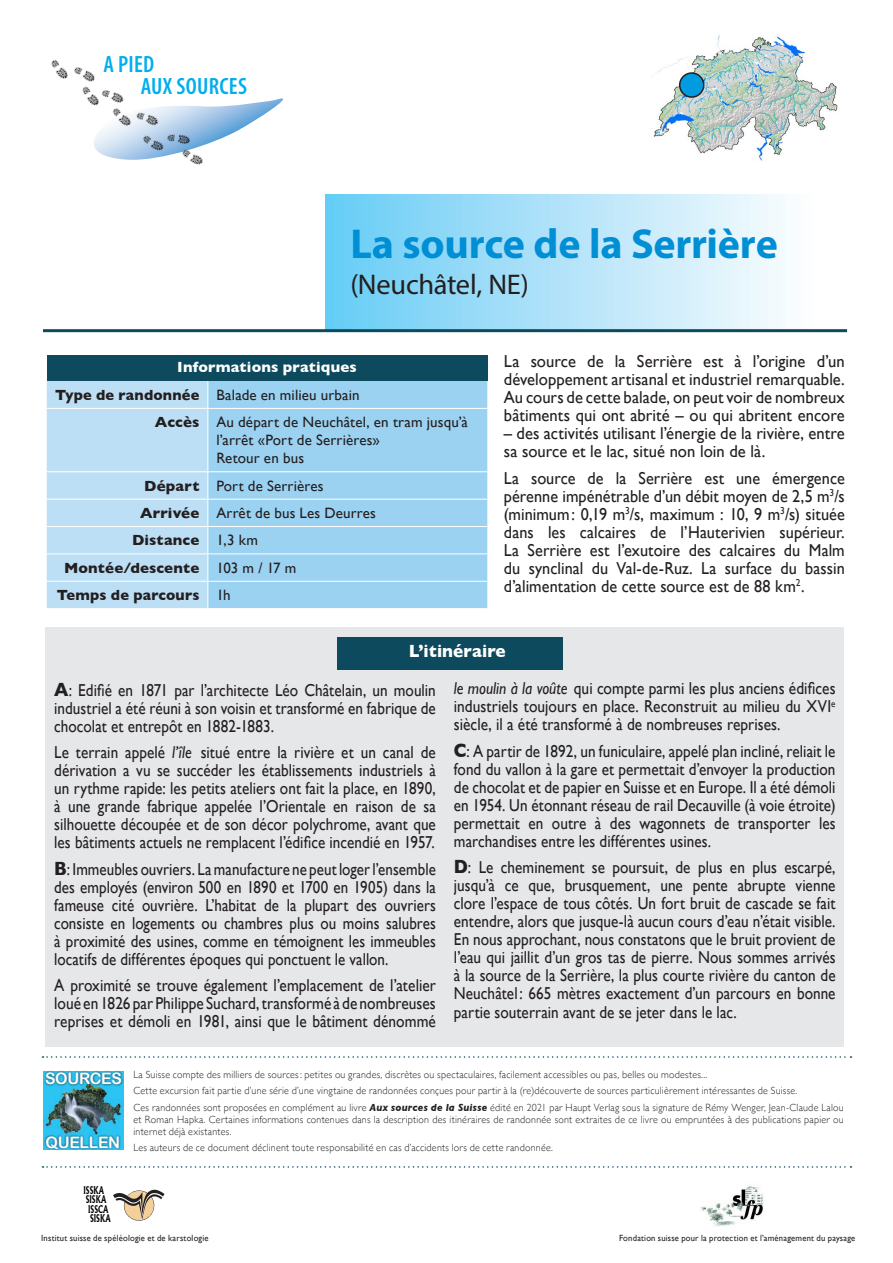
<style>
.page{position:relative;width:893px;height:1263px;background:#fff}
.page>*{position:absolute;margin:0;border:0;box-sizing:border-box;transform-origin:0 0}
.Titre_excursion{font:700 42px "Myriad Pro";letter-spacing:-.005em;color:#008ed4}
.Titre_excursion-2{font:28.5px "Myriad Pro";letter-spacing:-.01em;color:#231f20}
.t1{font:600 condensed 23.7px/22.5px "Myriad Pro";letter-spacing:.01em;color:#00aeef}
.titres{font:700 18px "Gill Sans";letter-spacing:.005em;color:#fff;scale:.95 1}
.texte_de_base{font:17.25px/18px "Gill Sans";letter-spacing:.005em;color:#231f20;text-align:justify;scale:.88 1}
.texte_de_base-2{font:17.25px/18px "Gill Sans";letter-spacing:.005em;color:#231f20;text-align:justify;scale:.89 1}
.texte_de_base-3{font:17.25px/18px "Gill Sans";letter-spacing:.005em;color:#231f20;text-align:justify;scale:.87 1}
.texte_de_base-4{font:17.25px/18px "Gill Sans";letter-spacing:.005em;color:#231f20;text-align:justify;scale:.94 1}
.texte_de_base-5{font:17.25px/18px "Gill Sans";letter-spacing:.005em;color:#231f20;text-align:justify;scale:.96 1}
.t2{font:15.75px "Arial Rounded MT Bold";letter-spacing:-.02em;color:#fff}
.t3{font:15px/18px "Gill Sans";letter-spacing:.01em;color:#231f20}
.t4{font:700 15px "Gill Sans";letter-spacing:.01em;color:#231f20}
.t5{font:700 15px "Gill Sans";letter-spacing:.01em;color:#fff}
.texte_de_base-6{font:300 10.5px/12px "Gill Sans";letter-spacing:.025em;color:#231f20;text-align:justify;scale:.95 1}
.Normal_e{font:700 10.35px "Flareserif 821 BT";color:#000104;scale:.7 1}
.texte_de_base-7{font:9px "Gill Sans";letter-spacing:.025em;color:#231f20;scale:.95 1}
.s1{font-weight:700;font-size:19.5px}
.s2{font-style:italic}
.s3{font-weight:700;font-style:italic}
</style>
<div class="page">
<div style="left:325px;top:194px;width:568px;height:137px;background:linear-gradient(to right,#6bccf5,#fff)"></div>
<img style="left:653px;top:35px;width:185px;height:126px">
<svg style="left:213px;top:98px;width:70px;height:44px"></svg>
<img style="left:51px;top:60px;width:162px;height:105px">
<hr style="left:43px;top:329px;width:804px;height:3px;background:#0e4a5e">
<div style="left:46px;top:627px;width:798px;height:420px;background:#e6e7e9"></div>
<div style="left:337px;top:637px;width:225px;height:33px;background:#0e4a5e"></div>
<div style="left:47px;top:355px;width:440px;height:26px;background:#0e4a5e"></div>
<div style="left:208px;top:381px;width:279px;height:227px;background:#9bd2f1"></div>
<hr style="left:208px;top:499px;width:279px;height:1px;background:#fff">
<hr style="left:208px;top:526px;width:279px;height:1px;background:#fff">
<hr style="left:208px;top:553px;width:279px;height:1px;background:#fff">
<hr style="left:208px;top:581px;width:279px;height:1px;background:#fff">
<div style="left:47px;top:381px;width:161px;height:227px;background:#bcdff5"></div>
<hr style="left:47px;top:408px;width:161px;height:1px;background:#fff">
<hr style="left:208px;top:408px;width:279px;height:1px;background:#fff">
<hr style="left:47px;top:471px;width:161px;height:1px;background:#fff">
<hr style="left:208px;top:471px;width:279px;height:1px;background:#fff">
<div style="left:680px;top:73px;width:24px;height:24px;background:#009cdf;border-radius:50%"></div>
<div style="left:679px;top:72px;width:25px;height:26px;border:2px solid #231f20;border-radius:50%"></div>
<svg style="left:113px;top:1190px;width:51px;height:30px"></svg>
<svg style="left:43px;top:1056px;width:808px;height:2px"></svg>
<svg style="left:43px;top:1166px;width:808px;height:2px"></svg>
<img style="left:700px;top:1185px;width:64px;height:41px">
<img style="left:44px;top:1087px;width:79px;height:63px">
<div style="left:44px;top:1070px;width:80px;height:17px;background:#231f20;opacity:.75"></div>
<div style="left:44px;top:1134px;width:77px;height:17px;background:#231f20;opacity:.75"></div>
<p class="t1" style="left:141px;top:53px;width:108px;text-indent:-37px">A PIED<br>AUX SOURCES</p>
<p class="Titre_excursion" style="left:350px;top:216px;width:429px">La source de la Serrière</p>
<p class="Titre_excursion-2" style="left:350px;top:266px;width:180px">(Neuchâtel, NE)</p>
<p class="t5" style="left:177px;top:355px;width:181px">Informations pratiques</p>
<p class="t4" style="left:55px;top:383px;width:146px">Type de randonnée</p>
<p class="t3" style="left:216px;top:386px;width:145px">Balade en milieu urbain</p>
<p class="t4" style="left:155px;top:410px;width:46px">Accès</p>
<p class="t3" style="left:216px;top:413px;width:253px">Au départ de Neuchâtel, en tram jusqu’à l’arrêt «Port de Serrières»<br>Retour en bus</p>
<p class="t4" style="left:144px;top:474px;width:57px">Départ</p>
<p class="t3" style="left:216px;top:476px;width:109px">Port de Serrières</p>
<p class="t4" style="left:140px;top:501px;width:61px">Arrivée</p>
<p class="t3" style="left:216px;top:504px;width:161px">Arrêt de bus Les Deurres</p>
<p class="t4" style="left:132px;top:528px;width:69px">Distance</p>
<p class="t3" style="left:216px;top:531px;width:43px">1,3 km</p>
<p class="t4" style="left:64px;top:556px;width:137px">Montée/descente</p>
<p class="t3" style="left:216px;top:558px;width:82px">103 m / 17 m</p>
<p class="t4" style="left:57px;top:583px;width:144px">Temps de parcours</p>
<p class="t3" style="left:216px;top:586px;width:16px">1h</p>
<p class="texte_de_base-5" style="left:504px;top:352px;width:357px">La source de la Serrière est à l’origine d’un développement artisanal et industriel remarquable.<br>Au cours de cette balade, on peut voir de nombreux bâtiments qui ont abrité – ou qui abritent encore</p>
<p class="texte_de_base-5" style="left:504px;top:424px;width:357px">– des activités utilisant l’énergie de la rivière, entre sa source et le lac, situé non loin de là.</p>
<p class="texte_de_base-4" style="left:504px;top:468px;width:364px">La source de la Serrière est une émergence pérenne impénétrable d’un débit moyen de 2,5 m<sup>3</sup>/s (minimum: 0,19 m<sup>3</sup>/s, maximum : 10, 9 m<sup>3</sup>/s) située dans les calcaires de l’Hauterivien supérieur.<br>La Serrière est l’exutoire des calcaires du Malm du synclinal du Val-de-Ruz. La surface du bassin d’alimentation de cette source est de 88 km<sup>2</sup>.</p>
<p class="titres" style="left:409px;top:637px;width:104px">L’itinéraire</p>
<p class="texte_de_base" style="left:54px;top:681px;width:435px"><span class="s1">A</span>: Edifié en 1871 par l’architecte Léo Châtelain, un moulin industriel a été réuni à son voisin et transformé en fabrique de chocolat et entrepôt en 1882-1883.</p>
<p class="texte_de_base" style="left:54px;top:743px;width:435px">Le terrain appelé <span class="s2">l’île</span> situé entre la rivière et un canal de dérivation a vu se succéder les établissements industriels à un rythme rapide: les petits ateliers ont fait la place, en 1890, à une grande fabrique appelée l’Orientale en raison de sa silhouette découpée et de son décor polychrome, avant que les bâtiments actuels ne remplacent l’édifice incendié en 1957.</p>
<p class="texte_de_base-3" style="left:54px;top:860px;width:440px"><span class="s1">B</span>: Immeubles ouvriers. La manufacture ne peut loger l’ensemble des employés (environ 500 en 1890 et 1700 en 1905) dans la fameuse cité ouvrière. L’habitat de la plupart des ouvriers consiste en logements ou chambres plus ou moins salubres à proximité des usines, comme en témoignent les immeubles locatifs de différentes époques qui ponctuent le vallon.</p>
<p class="texte_de_base-2" style="left:54px;top:976px;width:430px">A proximité se trouve également l’emplacement de l’atelier loué en 1826 par Philippe Suchard, transformé à de nombreuses reprises et démoli en 1981, ainsi que le bâtiment dénommé</p>
<p class="texte_de_base-2" style="left:454px;top:679px;width:430px"><span class="s2">le moulin à la voûte</span> qui compte parmi les plus anciens édifices industriels toujours en place. Reconstruit au milieu du XVI<sup>e </sup>siècle, il a été transformé à de nombreuses reprises.</p>
<p class="texte_de_base" style="left:454px;top:742px;width:435px"><span class="s1">C</span>: A partir de 1892, un funiculaire, appelé plan incliné, reliait le fond du vallon à la gare et permettait d’envoyer la production de chocolat et de papier en Suisse et en Europe. Il a été démoli en 1954. Un étonnant réseau de rail Decauville (à voie étroite) permettait en outre à des wagonnets de transporter les marchandises entre les différentes usines.</p>
<p class="texte_de_base" style="left:454px;top:858px;width:435px"><span class="s1">D</span>: Le cheminement se poursuit, de plus en plus escarpé, jusqu’à ce que, brusquement, une pente abrupte vienne clore l’espace de tous côtés. Un fort bruit de cascade se fait entendre, alors que jusque-là aucun cours d’eau n’était visible.<br>En nous approchant, nous constatons que le bruit provient de l’eau qui jaillit d’un gros tas de pierre. Nous sommes arrivés à la source de la Serrière, la plus courte rivière du canton de Neuchâtel : 665 mètres exactement d’un parcours en bonne partie souterrain avant de se jeter dans le lac.</p>
<p class="t2" style="left:45px;top:1069px;width:78px">SOURCES</p>
<p class="t2" style="left:46px;top:1133px;width:76px">QUELLEN</p>
<p class="texte_de_base-6" style="left:134px;top:1068px;width:605px">La Suisse compte des milliers de sources: petites ou grandes, discrètes ou spectaculaires, facilement accessibles ou pas, belles ou modestes...</p>
<p class="texte_de_base-6" style="left:134px;top:1084px;width:700px">Cette excursion fait partie d’une série d’une vingtaine de randonnées conçues pour partir à la (re)découverte de sources particulièrement intéressantes de Suisse.</p>
<p class="texte_de_base-6" style="left:134px;top:1101px;width:749px">Ces randonnées sont proposées en complément au livre <span class="s3">Aux sources de la Suisse</span> édité en 2021 par Haupt Verlag sous la signature de Rémy Wenger, Jean-Claude Lalou et Roman Hapka. Certaines informations contenues dans la description des itinéraires de randonnée sont extraites de ce livre ou empruntées à des publications papier ou internet déjà existantes.</p>
<p class="texte_de_base-6" style="left:134px;top:1141px;width:443px">Les auteurs de ce document déclinent toute responsabilité en cas d’accidents lors de cette randonnée.</p>
<p class="Normal_e" style="left:83px;top:1184px;width:31px">ISSKA</p>
<p class="Normal_e" style="left:86px;top:1193px;width:31px">SISKA</p>
<p class="Normal_e" style="left:88px;top:1202px;width:31px">ISSCA</p>
<p class="Normal_e" style="left:90px;top:1211px;width:31px">SISKA</p>
<p class="texte_de_base-7" style="left:41px;top:1232px;width:178px">Institut suisse de spéléologie et de karstologie</p>
<p class="texte_de_base-7" style="left:619px;top:1232px;width:250px">Fondation suisse pour la protection et l’aménagement du paysage</p>
</div>
